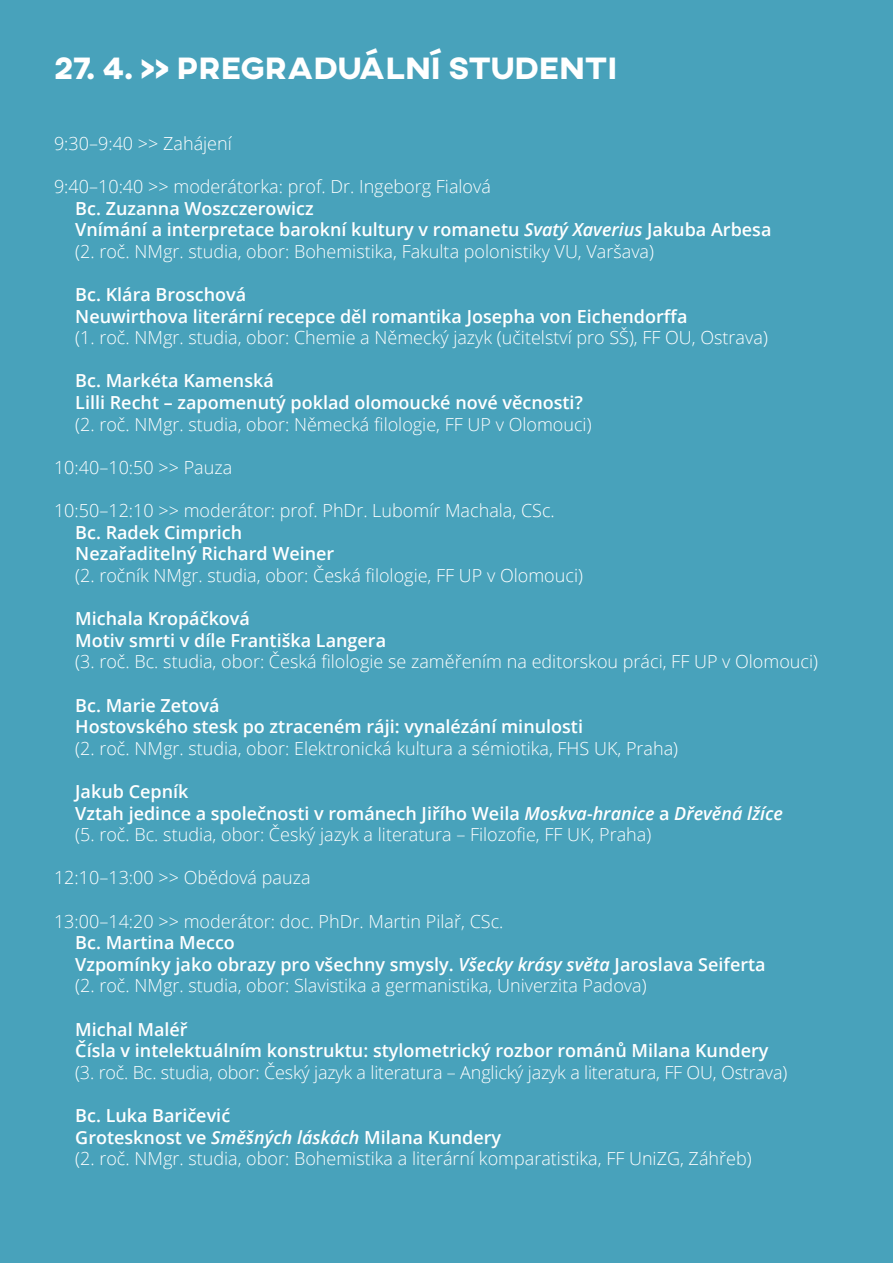
<style>
.page{position:relative;width:893px;height:1263px;background:#48a2bb}
.page>*{position:absolute;margin:0;border:0;box-sizing:border-box;transform-origin:0 0}
.t1{font:800 31.5px "AXIS";color:#fff}
.t2{font:300 18px/21.6px "Open Sans";color:#fff}
.t3{font:600 18px/21.6px "Open Sans";color:#fff}
.s1{font-style:italic}
.s2{font-weight:300}
.s3{font-weight:600}
.s4{font-weight:600;font-style:italic}
</style>
<div class="page">
<h1 class="t1" style="left:54px;top:48px;width:565px">27. 4. &gt;&gt; PREGRADUÁLNÍ STUDENTI</h1>
<p class="t2" style="left:54px;top:132px;width:179px">9:30–9:40 &gt;&gt; Zahájení</p>
<p class="t2" style="left:54px;top:175px;width:438px">9:40–10:40 &gt;&gt; moderátorka: prof. Dr. Ingeborg Fialová</p>
<p class="t3" style="left:75px;top:197px;width:698px">Bc. Zuzanna Woszczerowicz<br>Vnímání a interpretace barokní kultury v romanetu <span class="s1">Svatý Xaverius</span> Jakuba Arbesa <span class="s2">(2. roč. NMgr. studia, obor: Bohemistika, Fakulta polonistiky VU, Varšava)</span></p>
<p class="t3" style="left:75px;top:283px;width:614px">Bc. Klára Broschová<br>Neuwirthova literární recepce děl romantika Josepha von Eichendorffa</p>
<p class="t2" style="left:75px;top:326px;width:694px">(1. roč. NMgr. studia, obor: Chemie a Německý jazyk (učitelství pro SŠ), FF OU, Ostrava)</p>
<p class="t3" style="left:75px;top:370px;width:509px">Bc. Markéta Kamenská<br>Lilli Recht – zapomenutý poklad olomoucké nové věcnosti?</p>
<p class="t2" style="left:75px;top:413px;width:518px">(2. roč. NMgr. studia, obor: Německá filologie, FF UP v Olomouci)</p>
<p class="t2" style="left:54px;top:456px;width:180px">10:40–10:50 &gt;&gt; Pauza</p>
<p class="t2" style="left:54px;top:499px;width:502px">10:50–12:10 &gt;&gt; moderátor: prof. PhDr. Lubomír Machala, CSc.</p>
<p class="t3" style="left:75px;top:521px;width:261px">Bc. Radek Cimprich<br>Nezařaditelný Richard Weiner</p>
<p class="t2" style="left:75px;top:564px;width:509px">(2. ročník NMgr. studia, obor: Česká filologie, FF UP v Olomouci)</p>
<p class="t3" style="left:75px;top:607px;width:312px">Michala Kropáčková<br>Motiv smrti v díle Františka Langera</p>
<p class="t2" style="left:75px;top:650px;width:744px">(3. roč. Bc. studia, obor: Česká filologie se zaměřením na editorskou práci, FF UP v Olomouci)</p>
<p class="t3" style="left:75px;top:694px;width:509px">Bc. Marie Zetová<br>Hostovského stesk po ztraceném ráji: vynalézání minulosti</p>
<p class="t2" style="left:75px;top:737px;width:604px">(2. roč. NMgr. studia, obor: Elektronická kultura a sémiotika, FHS UK, Praha)</p>
<p class="t2" style="left:75px;top:780px;width:709px"><span class="s3">Jakub Cepník<br>Vztah jedince a společnosti v románech Jiřího Weila</span> <span class="s4">Moskva-hranice</span> <span class="s3">a</span> <span class="s4">Dřevěná lžíce </span>(5. roč. Bc. studia, obor: Český jazyk a literatura – Filozofie, FF UK, Praha)</p>
<p class="t2" style="left:54px;top:866px;width:258px">12:10–13:00 &gt;&gt; Obědová pauza</p>
<p class="t2" style="left:54px;top:910px;width:451px">13:00–14:20 &gt;&gt; moderátor: doc. PhDr. Martin Pilař, CSc.</p>
<p class="t3" style="left:75px;top:931px;width:692px">Bc. Martina Mecco<br>Vzpomínky jako obrazy pro všechny smysly. <span class="s1">Všecky krásy světa</span> Jaroslava Seiferta <span class="s2">(2. roč. NMgr. studia, obor: Slavistika a germanistika, Univerzita Padova)</span></p>
<p class="t3" style="left:75px;top:1018px;width:695px">Michal Maléř<br>Čísla v intelektuálním konstruktu: stylometrický rozbor románů Milana Kundery</p>
<p class="t2" style="left:75px;top:1061px;width:713px">(3. roč. Bc. studia, obor: Český jazyk a literatura – Anglický jazyk a literatura, FF OU, Ostrava)</p>
<p class="t2" style="left:75px;top:1104px;width:678px"><span class="s3">Bc. Luka Baričević<br>Grotesknost ve</span> <span class="s4">Směšných láskách</span> <span class="s3">Milana Kundery<br></span>(2. roč. NMgr. studia, obor: Bohemistika a literární komparatistika, FF UniZG, Záhřeb)</p>
</div>
